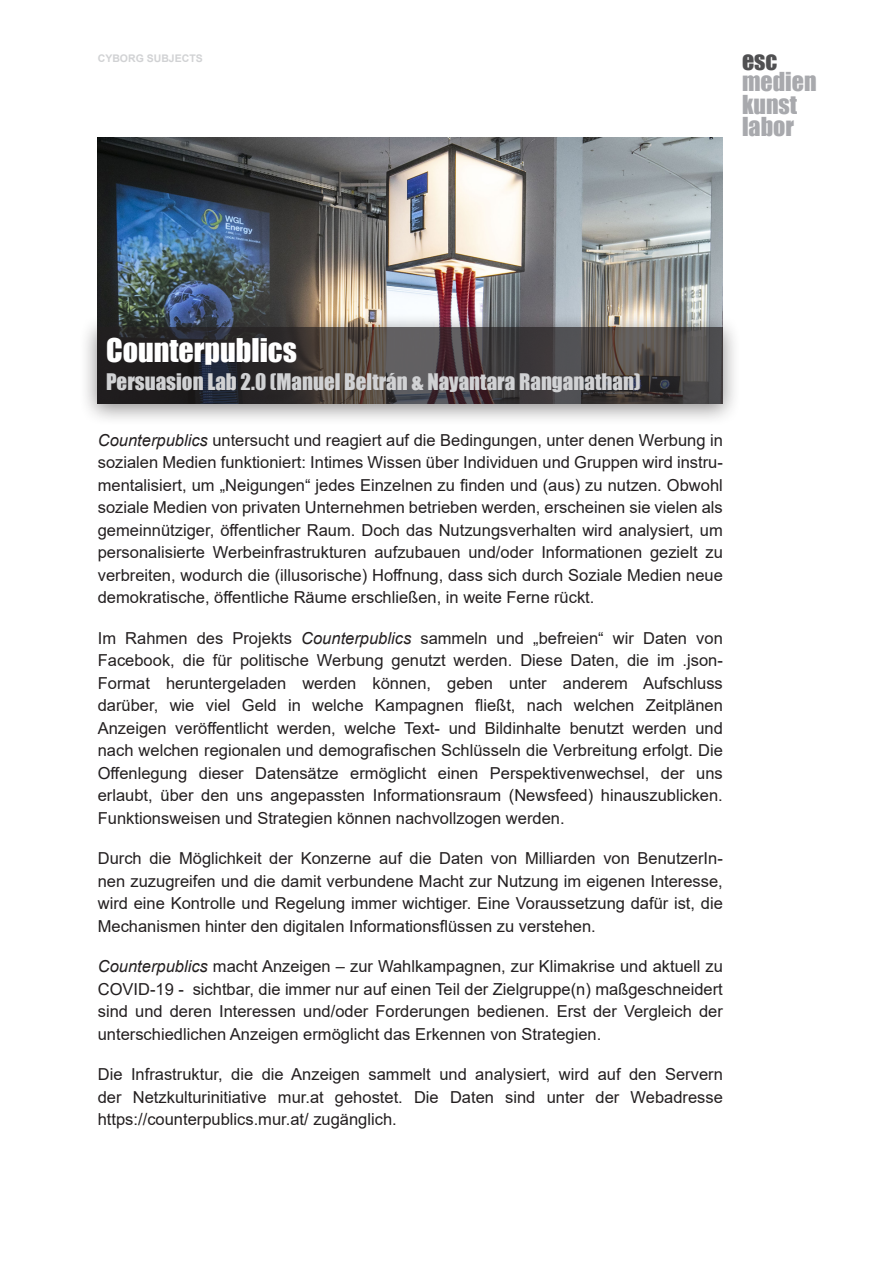
<style>
.page{position:relative;width:893px;height:1263px;background:#fff}
.page>*{position:absolute;margin:0;border:0;box-sizing:border-box;transform-origin:0 0}
.t1{font:30px "Impact";color:#fff}
.t2{font:24px/22.5px "Impact";color:#a8a9ad}
.t3{font:24px "Impact";color:#505052}
.t4{font:21px "Impact";color:#d1d2d4}
.Text_A{font:16.5px/22.5px "Arial";color:#231f20;text-align:justify}
.t5{font:700 10.5px "Arial";color:#d1d2d4}
.s1{font-style:italic}
</style>
<div class="page">
<img style="left:98px;top:138px;width:625px;height:175px">
<div style="left:79px;top:313px;width:663px;height:114px;background:#231f20;opacity:.75"></div>
<svg style="left:98px;top:327px;width:625px;height:77px;background:#3e3a3a"></svg>
<p class="t5" style="left:98px;top:51px;width:107px">CYBORG SUBJECTS</p>
<h2 class="t3" style="left:742px;top:42px;width:37px">esc</h2>
<h2 class="t2" style="left:742px;top:70px;width:76px">medien kunst labor</h2>
<p class="t1" style="left:106px;top:327px;width:192px">Counterpublics</p>
<p class="t4" style="left:106px;top:366px;width:536px">Persuasion Lab 2.0 (Manuel Beltrán &amp; Nayantara Ranganathan)</p>
<p class="Text_A" style="left:98px;top:429px;width:627px"><span class="s1">Counterpublics</span> untersucht und reagiert auf die Bedingungen, unter denen Werbung in sozialen Medien funktioniert: Intimes Wissen über Individuen und Gruppen wird instru&shy;mentalisiert, um „Neigungen“ jedes Einzelnen zu finden und (aus) zu nutzen. Obwohl soziale Medien von privaten Unternehmen betrieben werden, erscheinen sie vielen als gemeinnütziger, öffentlicher Raum. Doch das Nutzungsverhalten wird analysiert, um personalisierte Werbeinfrastrukturen aufzubauen und/oder Informationen gezielt zu verbreiten, wodurch die (illusorische) Hoffnung, dass sich durch Soziale Medien neue demokratische, öffentliche Räume erschließen, in weite Ferne rückt.</p>
<p class="Text_A" style="left:98px;top:627px;width:627px">Im Rahmen des Projekts <span class="s1">Counterpublics</span> sammeln und „befreien“ wir Daten von Facebook, die für politische Werbung genutzt werden. Diese Daten, die im .json-Format heruntergeladen werden können, geben unter anderem Aufschluss darüber, wie viel Geld in welche Kampagnen fließt, nach welchen Zeitplänen Anzeigen veröffentlicht werden, welche Text- und Bildinhalte benutzt werden und nach welchen regionalen und demografischen Schlüsseln die Verbreitung erfolgt. Die Offenlegung dieser Datensätze ermöglicht einen Perspektivenwechsel, der uns erlaubt, über den uns angepassten Informationsraum (Newsfeed) hinauszublicken.<br>Funktionsweisen und Strategien können nachvollzogen werden.</p>
<p class="Text_A" style="left:98px;top:847px;width:627px">Durch die Möglichkeit der Konzerne auf die Daten von Milliarden von BenutzerIn&shy;nen zuzugreifen und die damit verbundene Macht zur Nutzung im eigenen Interesse, wird eine Kontrolle und Regelung immer wichtiger. Eine Voraussetzung dafür ist, die Mechanismen hinter den digitalen Informationsflüssen zu verstehen.</p>
<p class="Text_A" style="left:98px;top:955px;width:627px"><span class="s1">Counterpublics</span> macht Anzeigen – zur Wahlkampagnen, zur Klimakrise und aktuell zu COVID-19 - sichtbar, die immer nur auf einen Teil der Zielgruppe(n) maßgeschneidert sind und deren Interessen und/oder Forderungen bedienen. Erst der Vergleich der unterschiedlichen Anzeigen ermöglicht das Erkennen von Strategien.</p>
<p class="Text_A" style="left:98px;top:1063px;width:627px">Die Infrastruktur, die die Anzeigen sammelt und analysiert, wird auf den Servern der Netzkulturinitiative mur.at gehostet. Die Daten sind unter der Webadresse https://counterpublics.mur.at/ zugänglich.</p>
</div>
